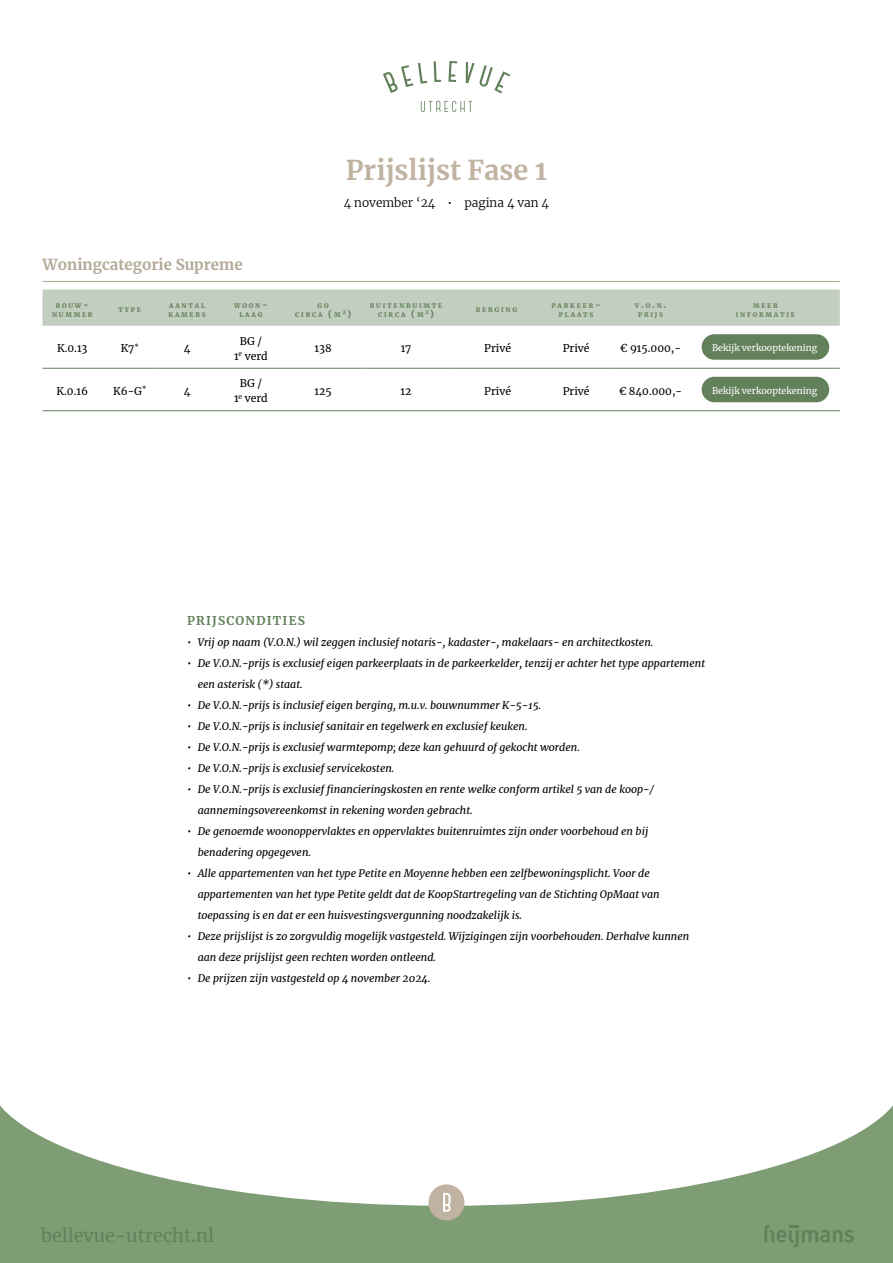
<style>
.page{position:relative;width:893px;height:1263px;background:#fff}
.page>*{position:absolute;margin:0;border:0;box-sizing:border-box;transform-origin:0 0}
.t1{font:700 27px "Merriweather";color:#c1b3a2}
.t2{font:18px "Merriweather";color:#62805a}
.t3{font:700 15px "Merriweather";color:#b2a897}
.t4{font:300 12px "Merriweather";color:#010000}
.t5{font:700 12px "Merriweather";letter-spacing:.1em;color:#62805a}
.t6{font:italic 10.5px/21px "Merriweather";color:#010000}
.t7{font:10.5px/15px "Merriweather";color:#010000;text-align:center}
.t8{font:9px "Merriweather";color:#fff}
.t9{font:900 6.3px/9px "Merriweather";letter-spacing:.285em;color:#62805a;text-align:center}
.t10{font:900 5.7px "Merriweather";color:#62805a}
.s1{font-size:9px}
</style>
<div class="page">
<svg style="left:383px;top:63px;width:44px;height:30px"></svg>
<svg style="left:448px;top:61px;width:9px;height:21px"></svg>
<svg style="left:466px;top:62px;width:44px;height:31px"></svg>
<svg style="left:434px;top:61px;width:7px;height:21px"></svg>
<svg style="left:421px;top:101px;width:51px;height:11px"></svg>
<svg style="left:0;top:1105px;width:893px;height:158px;fill:#7f9d75"></svg>
<div style="left:428px;top:1184px;width:36px;height:36px;background:#c1b3a2;border-radius:50%"></div>
<svg style="left:443px;top:1193px;width:8px;height:19px"></svg>
<svg style="left:764px;top:1225px;width:90px;height:22px;background:#75936c"></svg>
<hr style="left:43px;top:281px;width:797px;height:1px;background:#b2a897">
<div style="left:43px;top:290px;width:797px;height:36px;background:#c2cfc0"></div>
<hr style="left:43px;top:368px;width:59px;height:1px;background:#62805a">
<hr style="left:102px;top:368px;width:55px;height:1px;background:#62805a">
<hr style="left:157px;top:368px;width:60px;height:1px;background:#62805a">
<hr style="left:217px;top:368px;width:68px;height:1px;background:#62805a">
<hr style="left:285px;top:368px;width:76px;height:1px;background:#62805a">
<hr style="left:361px;top:368px;width:90px;height:1px;background:#62805a">
<hr style="left:451px;top:368px;width:91px;height:1px;background:#62805a">
<hr style="left:542px;top:368px;width:68px;height:1px;background:#62805a">
<hr style="left:610px;top:368px;width:81px;height:1px;background:#62805a">
<hr style="left:691px;top:368px;width:149px;height:1px;background:#62805a">
<hr style="left:43px;top:410px;width:59px;height:1px;background:#62805a">
<hr style="left:102px;top:410px;width:55px;height:1px;background:#62805a">
<hr style="left:157px;top:410px;width:60px;height:1px;background:#62805a">
<hr style="left:217px;top:410px;width:68px;height:1px;background:#62805a">
<hr style="left:285px;top:410px;width:76px;height:1px;background:#62805a">
<hr style="left:361px;top:410px;width:90px;height:1px;background:#62805a">
<hr style="left:451px;top:410px;width:91px;height:1px;background:#62805a">
<hr style="left:542px;top:410px;width:68px;height:1px;background:#62805a">
<hr style="left:610px;top:410px;width:81px;height:1px;background:#62805a">
<hr style="left:691px;top:410px;width:149px;height:1px;background:#62805a">
<div style="left:702px;top:334px;width:127px;height:26px;background:#62805a;border-radius:13px"></div>
<div style="left:702px;top:377px;width:127px;height:25px;background:#62805a;border-radius:13px"></div>
<h1 class="t1" style="left:346px;top:152px;width:203px">Prijslijst Fase 1</h1>
<p class="t4" style="left:344px;top:194px;width:207px">4 november ‘24 • pagina 4 van 4</p>
<h3 class="t3" style="left:43px;top:254px;width:202px">Woning-categorie Supreme</h3>
<p class="t9" style="left:52px;top:301px;width:42px">BOUW<span class="s1">-<br></span>NUMMER</p>
<p class="t9" style="left:118px;top:305px;width:24px">TYPE</p>
<p class="t9" style="left:168px;top:301px;width:39px;text-align:left">AANTAL<br>KAMERS</p>
<p class="t9" style="left:234px;top:301px;width:35px">WOON<span class="s1">-<br></span>LAAG</p>
<p class="t9" style="left:295px;top:301px;width:47px;text-align:left;text-indent:22px">G O<br>CIRCA <span class="s1">(</span>M</p>
<p class="t10" style="left:342px;top:308px;width:10px">2<span class="s1">)</span></p>
<p class="t9" style="left:378px;top:301px;width:66px;text-align:left;text-indent:-8px">BUITENRUIMTE<br>CIRCA <span class="s1">(</span>M</p>
<p class="t10" style="left:425px;top:308px;width:10px">2<span class="s1">)</span></p>
<p class="t9" style="left:476px;top:305px;width:43px">BERGING</p>
<p class="t9" style="left:552px;top:301px;width:51px">PARKEER<span class="s1">-<br></span>PLAATS</p>
<p class="t9" style="left:635px;top:301px;width:33px">V<span class="s1">.</span>O<span class="s1">.</span>N<span class="s1">.<br></span>PRIJS</p>
<p class="t9" style="left:736px;top:301px;width:61px">MEER<br>INFORMATIE</p>
<p class="t7" style="left:57px;top:340px;width:32px">K.0.13</p>
<p class="t7" style="left:121px;top:340px;width:20px">K7<sup>*</sup></p>
<p class="t7" style="left:184px;top:340px;width:8px">4</p>
<p class="t7" style="left:234px;top:333px;width:35px">BG /<br>1<sup>e</sup> verd</p>
<p class="t7" style="left:315px;top:340px;width:19px">138</p>
<p class="t7" style="left:401px;top:340px;width:12px">17</p>
<p class="t7" style="left:484px;top:340px;width:28px">Privé</p>
<p class="t7" style="left:563px;top:340px;width:28px">Privé</p>
<p class="t7" style="left:620px;top:340px;width:62px">€ 915.000,-</p>
<p class="t8" style="left:712px;top:342px;width:107px">Bekijk verkooptekening</p>
<p class="t7" style="left:57px;top:383px;width:33px">K.0.16</p>
<p class="t7" style="left:113px;top:383px;width:35px">K6-G<sup>*</sup></p>
<p class="t7" style="left:184px;top:383px;width:8px">4</p>
<p class="t7" style="left:234px;top:376px;width:35px">BG /<br>1<sup>e</sup> verd</p>
<p class="t7" style="left:315px;top:383px;width:19px">125</p>
<p class="t7" style="left:401px;top:383px;width:12px">12</p>
<p class="t7" style="left:484px;top:383px;width:28px">Privé</p>
<p class="t7" style="left:563px;top:383px;width:28px">Privé</p>
<p class="t7" style="left:619px;top:383px;width:65px">€ 840.000,-</p>
<p class="t8" style="left:712px;top:384px;width:107px">Bekijk verkooptekening</p>
<p class="t5" style="left:187px;top:613px;width:119px">PRIJSCONDITIES</p>
<p class="t6" style="left:187px;top:632px;width:468px">• Vrij op naam (V.O.N.) wil zeggen inclusief notaris-, kadaster-, makelaars- en architectkosten.</p>
<p class="t6" style="left:198px;top:653px;width:509px;text-indent:-11px">• De V.O.N.-prijs is exclusief eigen parkeerplaats in de parkeerkelder, tenzij er achter het type appartement een asterisk (*) staat.</p>
<p class="t6" style="left:187px;top:695px;width:356px">• De V.O.N.-prijs is inclusief eigen berging, m.u.v. bouwnummer K-5-15.</p>
<p class="t6" style="left:187px;top:716px;width:342px">• De V.O.N.-prijs is inclusief sanitair en tegelwerk en exclusief keuken.</p>
<p class="t6" style="left:187px;top:737px;width:394px">• De V.O.N.-prijs is exclusief warmtepomp; deze kan gehuurd of gekocht worden.</p>
<p class="t6" style="left:187px;top:758px;width:209px">• De V.O.N.-prijs is exclusief servicekosten.</p>
<p class="t6" style="left:198px;top:779px;width:458px;text-indent:-11px">• De V.O.N.-prijs is exclusief financieringskosten en rente welke conform artikel 5 van de koop-/ aannemingsovereenkomst in rekening worden gebracht.</p>
<p class="t6" style="left:198px;top:821px;width:452px;text-indent:-11px">• De genoemde woonoppervlaktes en oppervlaktes buitenruimtes zijn onder voorbehoud en bij benadering opgegeven.</p>
<p class="t6" style="left:198px;top:863px;width:463px;text-indent:-11px">• Alle appartementen van het type Petite en Moyenne hebben een zelfbewoningsplicht. Voor de appartementen van het type Petite geldt dat de KoopStartregeling van de Stichting OpMaat van toepassing is en dat er een huisvestingsvergunning noodzakelijk is.</p>
<p class="t6" style="left:198px;top:926px;width:493px;text-indent:-11px">• Deze prijslijst is zo zorgvuldig mogelijk vastgesteld. Wijzigingen zijn voorbehouden. Derhalve kunnen aan deze prijslijst geen rechten worden ontleend.</p>
<p class="t6" style="left:187px;top:968px;width:245px">• De prijzen zijn vastgesteld op 4 november 2024.</p>
<h2 class="t2" style="left:41px;top:1223px;width:175px">bellevue-utrecht.nl</h2>
</div>
